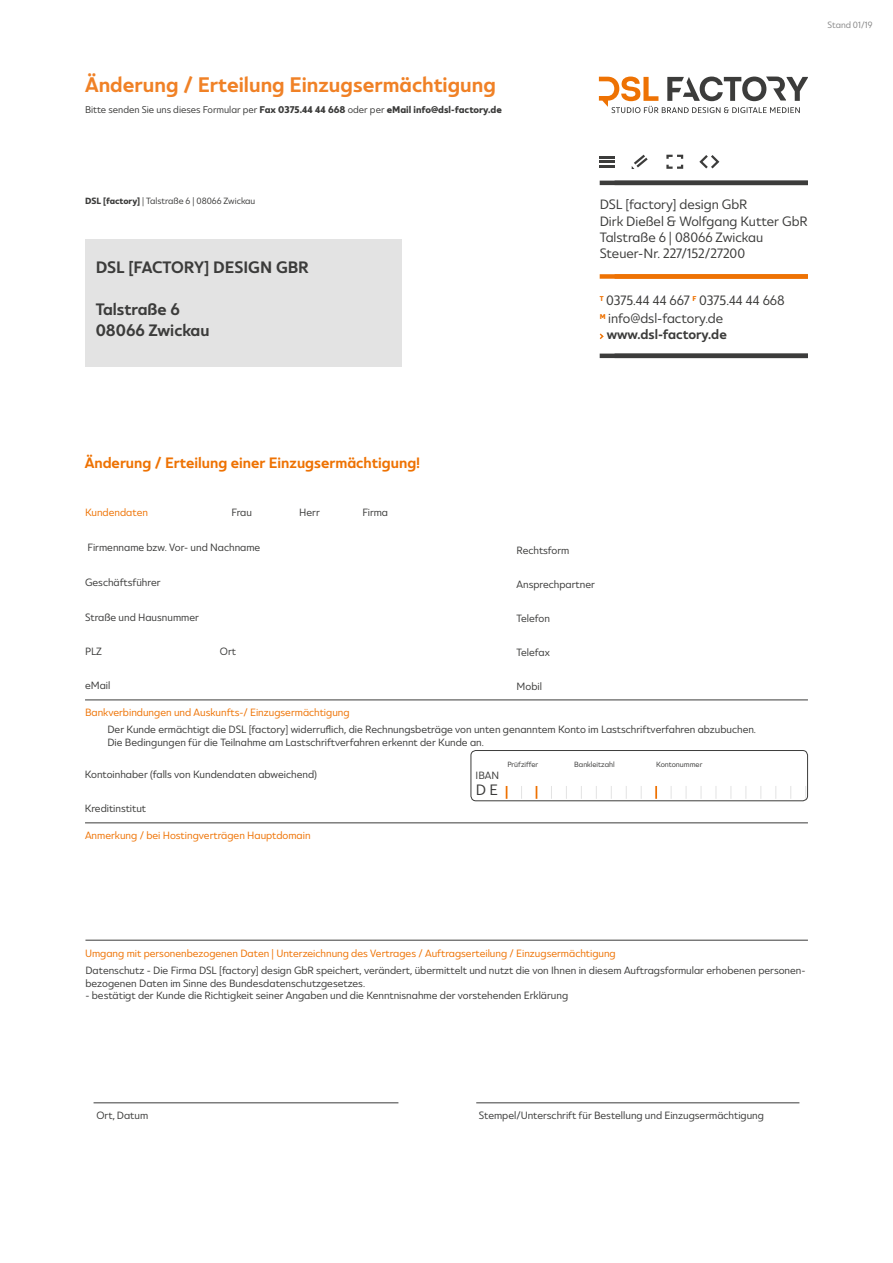
<style>
.page{position:relative;width:893px;height:1263px;background:#fff}
.page>*{position:absolute;margin:0;border:0;box-sizing:border-box;transform-origin:0 0}
.t1{font:21px "Ultine Con Dem";color:#f08126}
.t2{font:16.5px/21px "Ultine Con Dem";color:#3c3c3b}
.t3{font:15px "Ultine Con Dem";color:#ee7203}
.t4{font:15px "Ultine Con Reg";color:#3c3c3b}
.t5{font:13.5px/16.2px "Ultine Con Reg";color:#3c3c3b}
.t6{font:13.5px "Ultine Con Dem";color:#3c3c3b}
.t7{font:10.5px/12.6px "Ultine Con Reg";color:#3c3c3b}
.t8{font:10.5px "Ultine Con Reg";color:#ee7203}
.t9{font:9.75px "Ultine Con Reg";color:#3c3c3b}
.t10{font:9px "Ultine Con Reg";color:#3c3c3b}
.t11{font:9px "Ultine Con Reg";color:#878787}
.t12{font:7.5px "Ultine Con Reg";color:#3c3c3b}
.s1{font-family:"Ultine Con Bol"}
</style>
<div class="page">
<svg style="left:600px;top:333px;width:3px;height:6px"></svg>
<hr style="left:600px;top:181px;width:208px;height:4px;background:#3c3c3b">
<div style="left:600px;top:274px;width:208px;height:5px;background:#ee7203"></div>
<hr style="left:600px;top:354px;width:208px;height:4px;background:#3c3c3b">
<svg style="left:699px;top:155px;width:20px;height:13px"></svg>
<svg style="left:666px;top:155px;width:17px;height:4px"></svg>
<svg style="left:666px;top:165px;width:17px;height:4px"></svg>
<svg style="left:632px;top:155px;width:16px;height:14px"></svg>
<svg style="left:600px;top:156px;width:15px;height:12px"></svg>
<div style="left:85px;top:239px;width:317px;height:128px;background:#e3e3e3"></div>
<svg style="left:599px;top:76px;width:209px;height:37px"></svg>
<hr style="left:94px;top:1102px;width:304px;height:1px;background:#3c3c3b">
<hr style="left:476px;top:1102px;width:323px;height:1px;background:#3c3c3b">
<hr style="left:85px;top:699px;width:723px;height:1px;background:#3c3c3b">
<hr style="left:85px;top:822px;width:723px;height:1px;background:#3c3c3b">
<hr style="left:85px;top:940px;width:723px;height:1px;background:#3c3c3b">
<svg style="left:506px;top:786px;width:1px;height:13px"></svg>
<svg style="left:521px;top:786px;width:1px;height:13px"></svg>
<svg style="left:536px;top:786px;width:1px;height:13px"></svg>
<svg style="left:551px;top:786px;width:1px;height:13px"></svg>
<svg style="left:566px;top:786px;width:1px;height:13px"></svg>
<svg style="left:581px;top:786px;width:1px;height:13px"></svg>
<svg style="left:596px;top:786px;width:1px;height:13px"></svg>
<svg style="left:611px;top:786px;width:1px;height:13px"></svg>
<svg style="left:626px;top:786px;width:1px;height:13px"></svg>
<svg style="left:641px;top:786px;width:1px;height:13px"></svg>
<svg style="left:655px;top:786px;width:2px;height:13px"></svg>
<svg style="left:671px;top:786px;width:1px;height:13px"></svg>
<svg style="left:686px;top:786px;width:1px;height:13px"></svg>
<svg style="left:701px;top:786px;width:1px;height:13px"></svg>
<svg style="left:715px;top:786px;width:1px;height:13px"></svg>
<svg style="left:730px;top:786px;width:1px;height:13px"></svg>
<svg style="left:745px;top:786px;width:1px;height:13px"></svg>
<svg style="left:760px;top:786px;width:1px;height:13px"></svg>
<svg style="left:775px;top:786px;width:1px;height:13px"></svg>
<svg style="left:790px;top:786px;width:1px;height:13px"></svg>
<svg style="left:805px;top:786px;width:1px;height:13px"></svg>
<div style="left:471px;top:750px;width:337px;height:51px;border:1px solid #3c3c3b;border-radius:5px"></div>
<h1 class="t1" style="left:85px;top:72px;width:412px">Änderung / Erteilung Einzugsermächtigung</h1>
<p class="t9" style="left:85px;top:104px;width:418px">Bitte senden Sie uns dieses Formular per <span class="s1">Fax 0375.44 44 668</span> oder per <span class="s1">eMail info@dsl-factory.de</span></p>
<p class="t11" style="left:827px;top:19px;width:46px">Stand 01/19</p>
<p class="t10" style="left:85px;top:196px;width:172px"><span class="s1">DSL [factory]</span> | Talstraße 6 | 08066 Zwickau</p>
<p class="t5" style="left:600px;top:197px;width:209px">DSL [factory] design GbR<br>Dirk Dießel &amp; Wolfgang Kutter GbR<br>Talstraße 6 | 08066 Zwickau<br>Steuer-Nr. 227/152/27200</p>
<p class="t5" style="left:600px;top:291px;width:186px;line-height:18px"><sup>T</sup> 0375.44 44 667 <sup>F</sup> 0375.44 44 668<br><sup>M</sup> info@dsl-factory.de</p>
<p class="t6" style="left:607px;top:326px;width:122px">www.dsl-factory.de</p>
<h2 class="t2" style="left:96px;top:256px;width:215px">DSL [FACTORY] DESIGN GBR</h2>
<h2 class="t2" style="left:96px;top:298px;width:115px">Talstraße 6<br>08066 Zwickau</h2>
<h3 class="t3" style="left:85px;top:454px;width:337px">Änderung / Erteilung einer Einzugsermächtigung!</h3>
<p class="t8" style="left:85px;top:506px;width:64px">Kundendaten</p>
<p class="t7" style="left:232px;top:506px;width:22px">Frau</p>
<p class="t7" style="left:299px;top:506px;width:22px">Herr</p>
<p class="t7" style="left:362px;top:506px;width:27px">Firma</p>
<p class="t7" style="left:87px;top:541px;width:174px">Firmenname bzw. Vor- und Nachname</p>
<p class="t7" style="left:85px;top:576px;width:77px">Geschäftsführer</p>
<p class="t7" style="left:85px;top:611px;width:115px">Straße und Hausnummer</p>
<p class="t7" style="left:85px;top:645px;width:18px">PLZ</p>
<p class="t7" style="left:220px;top:645px;width:18px">Ort</p>
<p class="t7" style="left:517px;top:544px;width:54px">Rechtsform</p>
<p class="t7" style="left:517px;top:578px;width:80px">Ansprechpartner</p>
<p class="t7" style="left:517px;top:612px;width:35px">Telefon</p>
<p class="t7" style="left:517px;top:646px;width:35px">Telefax</p>
<p class="t7" style="left:85px;top:679px;width:27px">eMail</p>
<p class="t7" style="left:517px;top:680px;width:27px">Mobil</p>
<p class="t8" style="left:85px;top:706px;width:266px">Bankverbindungen und Auskunfts-/ Einzugsermächtigung</p>
<p class="t7" style="left:107px;top:723px;width:650px">Der Kunde ermächtigt die DSL [factory] widerruflich, die Rechnungsbeträge von unten genanntem Konto im Lastschriftverfahren abzubuchen.<br>Die Bedingungen für die Teilnahme am Lastschriftverfahren erkennt der Kunde an.</p>
<p class="t7" style="left:85px;top:768px;width:234px">Kontoinhaber (falls von Kundendaten abweichend)</p>
<p class="t7" style="left:85px;top:802px;width:63px">Kreditinstitut</p>
<p class="t8" style="left:85px;top:829px;width:227px">Anmerkung / bei Hostingverträgen Hauptdomain</p>
<p class="t12" style="left:507px;top:760px;width:32px">Prüfziffer</p>
<p class="t12" style="left:574px;top:760px;width:42px">Bankleitzahl</p>
<p class="t12" style="left:656px;top:760px;width:48px">Kontonummer</p>
<p class="t7" style="left:476px;top:769px;width:25px">IBAN</p>
<h3 class="t4" style="left:476px;top:781px;width:24px">D E</h3>
<p class="t8" style="left:85px;top:947px;width:532px">Umgang mit personenbezogenen Daten | Unterzeichnung des Vertrages / Auftragserteilung / Einzugsermächtigung</p>
<p class="t7" style="left:85px;top:964px;width:722px">Datenschutz - Die Firma DSL [factory] design GbR speichert, verändert, übermittelt und nutzt die von Ihnen in diesem Auftragsformular erhobenen personen&shy;bezogenen Daten im Sinne des Bundesdatenschutzgesetzes.</p>
<p class="t7" style="left:85px;top:989px;width:484px">- bestätigt der Kunde die Richtigkeit seiner Angaben und die Kenntnisnahme der vorstehenden Erklärung</p>
<p class="t7" style="left:97px;top:1109px;width:53px">Ort, Datum</p>
<p class="t7" style="left:479px;top:1109px;width:287px">Stempel/Unterschrift für Bestellung und Einzugsermächtigung</p>
</div>
